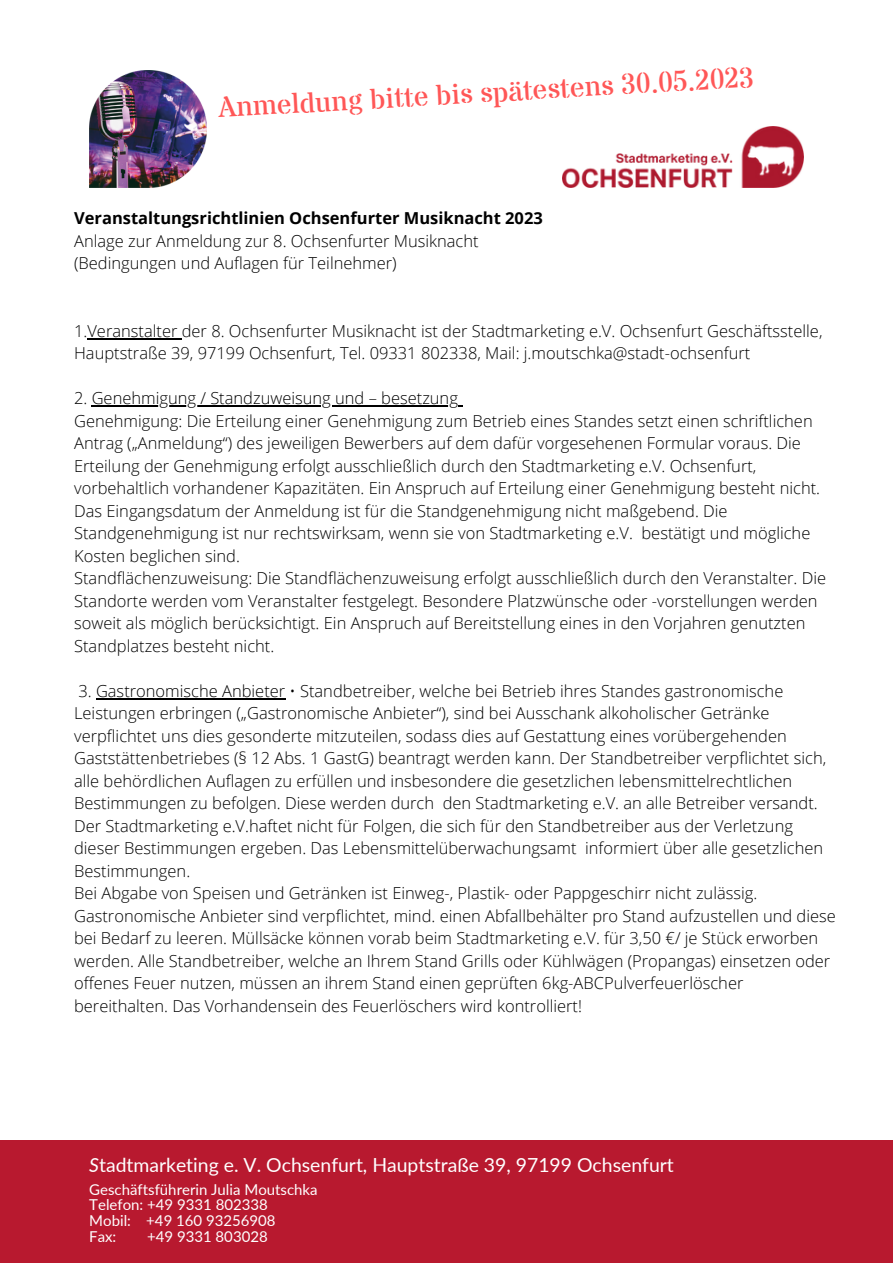
<style>
.page{position:relative;width:893px;height:1264px;background:#fff}
.page>*{position:absolute;margin:0;border:0;box-sizing:border-box;transform-origin:0 0}
.t1{font:28.8px "Stardos Stencil";color:#ff5757}
.t2{font:19.35px "Lato";color:#fff}
.t3{font:300 16.5px/22.5px "Open Sans";color:#000}
.t4{font:700 16.5px "Open Sans";color:#000}
.t5{font:15px "Lato";color:#fff}
.s1{font-style:italic}
</style>
<div class="page">
<div style="left:0;top:1140px;width:892px;height:122px;background:#b8192f"></div>
<img style="left:562px;top:127px;width:241px;height:60px">
<img style="left:89px;top:71px;width:117px;height:117px">
<hr style="left:87px;top:338px;width:95px;height:1px;background:#000">
<hr style="left:92px;top:405px;width:366px;height:1px;background:#000">
<hr style="left:96px;top:698px;width:189px;height:1px;background:#000">
<p class="t1" style="left:218px;top:88px;width:537px;rotate:-3deg">Anmeldung bitte bis spätestens 30.05.2023</p>
<p class="t4" style="left:74px;top:207px;width:470px">Veranstaltungsrichtlinien Ochsenfurter Musiknacht 2023</p>
<p class="t3" style="left:74px;top:229px;width:406px">Anlage zur Anmeldung zur 8. Ochsenfurter Musiknacht</p>
<p class="t3" style="left:74px;top:252px;width:324px">(Bedingungen und Auflagen für Teilnehmer)</p>
<p class="t3" style="left:74px;top:319px;width:749px">1.Veranstalter der 8. Ochsenfurter Musiknacht ist der Stadtmarketing e.V. Ochsenfurt Geschäftsstelle,<br>Hauptstraße 39, 97199 Ochsenfurt, Tel. 09331 802338, Mail: j.moutschka@stadt-ochsenfurt</p>
<p class="t3" style="left:74px;top:387px;width:385px">2. Genehmigung / Standzuweisung und – besetzung</p>
<p class="t3" style="left:74px;top:409px;width:747px">Genehmigung: Die Erteilung einer Genehmigung zum Betrieb eines Standes setzt einen schriftlichen Antrag („Anmeldung“) des jeweiligen Bewerbers auf dem dafür vorgesehenen Formular voraus. Die Erteilung der Genehmigung erfolgt ausschließlich durch den Stadtmarketing e.V. Ochsenfurt, vorbehaltlich vorhandener Kapazitäten. Ein Anspruch auf Erteilung einer Genehmigung besteht nicht.<br>Das Eingangsdatum der Anmeldung ist für die Standgenehmigung nicht maßgebend. Die Standgenehmigung ist nur rechtswirksam, wenn sie von Stadtmarketing e.V. bestätigt und mögliche Kosten beglichen sind.</p>
<p class="t3" style="left:74px;top:566px;width:753px">Standflächenzuweisung: Die Standflächenzuweisung erfolgt ausschließlich durch den Veranstalter. Die Standorte werden vom Veranstalter festgelegt. Besondere Platzwünsche oder -vorstellungen werden soweit als möglich berücksichtigt. Ein Anspruch auf Bereitstellung eines in den Vorjahren genutzten Standplatzes besteht nicht.</p>
<p class="t3" style="left:74px;top:679px;width:753px">3. Gastronomische Anbieter • Standbetreiber, welche bei Betrieb ihres Standes gastronomische Leistungen erbringen („Gastronomische Anbieter“), sind bei Ausschank alkoholischer Getränke verpflichtet uns dies gesonderte mitzuteilen, sodass dies auf Gestattung eines vorübergehenden Gaststättenbetriebes (§ 12 Abs. 1 GastG) beantragt werden kann. Der Standbetreiber verpflichtet sich, alle behördlichen Auflagen zu erfüllen und insbesondere die gesetzlichen lebensmittelrechtlichen Bestimmungen zu befolgen. Diese werden durch den Stadtmarketing e.V. an alle Betreiber versandt.<br>Der Stadtmarketing e.V.haftet nicht für Folgen, die sich für den Standbetreiber aus der Verletzung dieser Bestimmungen ergeben. Das Lebensmittelüberwachungsamt informiert über alle gesetzlichen Bestimmungen.</p>
<p class="t3" style="left:74px;top:881px;width:763px">Bei Abgabe von Speisen und Getränken ist Einweg-, Plastik- oder Pappgeschirr nicht zulässig.<br>Gastronomische Anbieter sind verpflichtet, mind. einen Abfallbehälter pro Stand aufzustellen und diese bei Bedarf zu leeren. Müllsäcke können vorab beim Stadtmarketing e.V. für 3,50 €/ je Stück erworben werden. Alle Standbetreiber, welche an Ihrem Stand Grills oder Kühlwägen (Propangas) einsetzen oder offenes Feuer nutzen, müssen an ihrem Stand einen geprüften 6kg-ABCPulverfeuerlöscher bereithalten. Das Vorhandensein des Feuerlöschers wird kontrolliert!</p>
<p class="t2" style="left:89px;top:1152px;width:586px"><span class="s1">S</span>tadtmarketing e. V. Ochsenfurt, Hauptstraße 39, 97199 Ochsenfurt</p>
<p class="t5" style="left:89px;top:1179px;width:230px">Geschäftsführerin Julia Moutschka</p>
<p class="t5" style="left:89px;top:1195px;width:180px">Telefon: +49 9331 802338</p>
<p class="t5" style="left:89px;top:1211px;width:188px">Mobil: +49 160 93256908</p>
<p class="t5" style="left:89px;top:1226px;width:29px">Fax:</p>
<p class="t5" style="left:147px;top:1226px;width:122px">+49 9331 803028</p>
</div>
